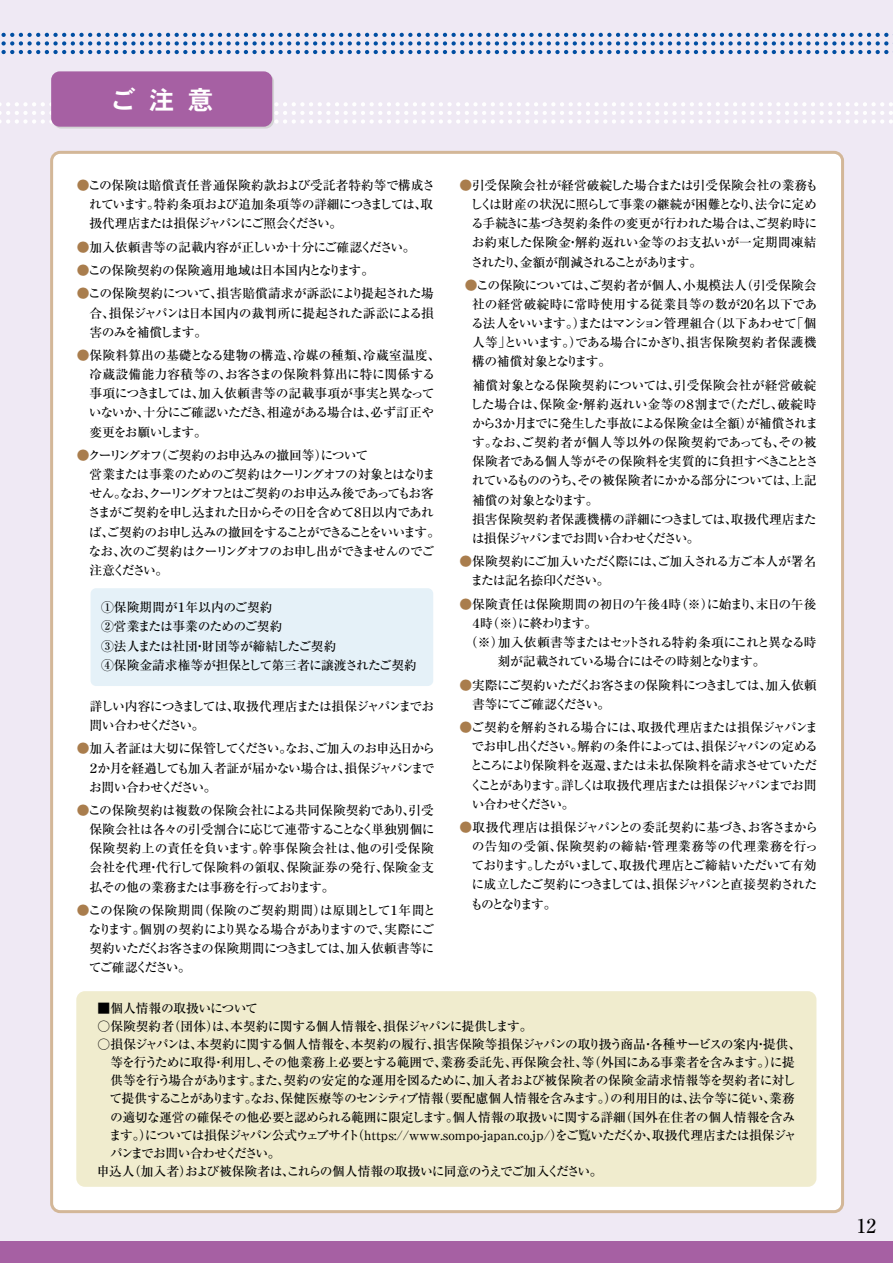
<style>
.page{position:relative;width:893px;height:1263px;background:#efe9f4}
.page>*{position:absolute;margin:0;border:0;box-sizing:border-box;transform-origin:0 0}
.t1{font:25.5px "DFHS Gothic Std W7";color:#fff}
.t2{font:500 19.2px "Ryumin Pr 6 N";color:#000}
.t3{font:500 12.75px/19.2px "Ryumin Pr 6 N";letter-spacing:-.04em;color:#000}
.t4{font:500 12.75px/19.2px "Ryumin Pr 6 N";letter-spacing:-.01em;color:#000}
.t5{font:500 12.75px "Ryumin Pr 6 N";letter-spacing:-.02em;color:#000}
.t6{font:500 12.75px/19.2px "Ryumin Pr 6 N";letter-spacing:-.08em;color:#000}
.t7{font:500 12.75px "Ryumin Pr 6 N";letter-spacing:-.1em;color:#000}
.t8{font:500 12.75px "Ryumin Pr 6 N";letter-spacing:-.095em;color:#000}
.t9{font:500 12.75px/19.2px "Ryumin Pr 6 N";letter-spacing:-.085em;color:#000}
.t10{font:500 12.75px "Ryumin Pr 6 N";letter-spacing:-.105em;color:#000}
.t11{font:500 12.75px "Ryumin Pr 6 N";letter-spacing:-.015em;color:#000}
.t12{font:500 12.75px "Ryumin Pr 6 N";letter-spacing:-.09em;color:#000}
.t13{font:500 12.75px "Ryumin Pr 6 N";letter-spacing:-.005em;color:#000}
.t14{font:500 12.75px "Ryumin Pr 6 N";letter-spacing:-.06em;color:#000}
.t15{font:500 12.75px "Ryumin Pr 6 N";color:#000}
.t16{font:500 12.75px "Ryumin Pr 6 N";letter-spacing:-.07em;color:#000}
.t17{font:500 12.75px "Ryumin Pr 6 N";letter-spacing:.02em;color:#000}
.t18{font:500 12.75px "Ryumin Pr 6 N";letter-spacing:.01em;color:#000}
.t19{font:500 12.75px "Ryumin Pr 6 N";letter-spacing:-.155em;color:#000}
.t20{font:500 12.75px "Ryumin Pr 6 N";letter-spacing:-.065em;color:#000}
.t21{font:500 12.75px "Ryumin Pr 6 N";letter-spacing:-.13em;color:#000}
.t22{font:500 12.75px "Ryumin Pr 6 N";letter-spacing:-.12em;color:#000}
.s1{color:#a97d4d}
</style>
<div class="page">
<div style="left:0;top:1242px;width:893px;height:21px;background:#a660a3"></div>
<svg style="left:1px;top:33px;width:892px;height:21px"></svg>
<div style="left:52px;top:152px;width:790px;height:1059px;background:#fff;border-radius:9px"></div>
<svg style="left:0;top:102px;width:893px;height:22px"></svg>
<div style="left:76px;top:991px;width:740px;height:196px;background:#f0ecce;border-radius:9px"></div>
<svg style="left:53px;top:73px;width:221px;height:56px"></svg>
<div style="left:51px;top:71px;width:221px;height:56px;background:#a660a3;border-radius:9px"></div>
<div style="left:91px;top:588px;width:342px;height:98px;background:#e5f1f8;border-radius:5px"></div>
<h1 class="t1" style="left:110px;top:86px;width:105px">ご注意</h1>
<p class="t3" style="left:89px;top:175px;width:347px;text-indent:-12px"><span class="s1">●</span>この保険は賠償責任普通保険約款および受託者特約等で構成されています。特約条項および追加条項等の詳細につきましては、取扱代理店または損保ジャパンにご照会ください。</p>
<p class="t4" style="left:77px;top:237px;width:340px"><span class="s1">●</span>加入依頼書等の記載内容が正しいか十分にご確認ください。</p>
<p class="t3" style="left:77px;top:260px;width:299px"><span class="s1">●</span>この保険契約の保険適用地域は日本国内となります。</p>
<p class="t3" style="left:89px;top:283px;width:346px;text-align:justify;text-indent:-13px"><span class="s1">●</span>この保険契約について、損害賠償請求が訴訟により提起された場合、損保ジャパンは日本国内の裁判所に提起された訴訟による損害のみを補償します。</p>
<p class="t4" style="left:89px;top:345px;width:353px;text-indent:-12px"><span class="s1">●</span>保険料算出の基礎となる建物の構造、冷媒の種類、冷蔵室温度、冷蔵設備能力容積等の、お客さまの保険料算出に特に関係する事項につきましては、加入依頼書等の記載事項が事実と異なっていないか、十分にご確認いただき、相違がある場合は、必ず訂正や変更をお願いします。</p>
<p class="t20" style="left:77px;top:445px;width:293px"><span class="s1">●</span>クーリングオフ（ご契約のお申込みの撤回等）について</p>
<p class="t10" style="left:77px;top:464px;width:360px">　営業または事業のためのご契約はクーリングオフの対象とはなりま</p>
<p class="t7" style="left:89px;top:483px;width:346px">せん。なお、クーリングオフとはご契約のお申込み後であってもお客</p>
<p class="t7" style="left:88px;top:503px;width:348px">さまがご契約を申し込まれた日からその日を含めて８日以内であれ</p>
<p class="t6" style="left:89px;top:522px;width:353px">ば、ご契約のお申し込みの撤回をすることができることをいいます。</p>
<p class="t12" style="left:89px;top:541px;width:347px">なお、次のご契約はクーリングオフのお申し出ができませんのでご</p>
<p class="t3" style="left:89px;top:560px;width:80px">注意ください。</p>
<p class="t4" style="left:101px;top:597px;width:317px">①保険期間が１年以内のご契約<br>②営業または事業のためのご契約<br>③法人または社団・財団等が締結したご契約<br>④保険金請求権等が担保として第三者に譲渡されたご契約</p>
<p class="t9" style="left:89px;top:696px;width:346px;text-indent:-13px">　詳しい内容につきましては、取扱代理店または損保ジャパンまでお問い合わせください。</p>
<p class="t3" style="left:87px;top:738px;width:349px;text-align:justify;text-indent:-10px"><span class="s1">●</span>加入者証は大切に保管してください。なお、ご加入のお申込日から２か月を経過しても加入者証が届かない場合は、損保ジャパンまでお問い合わせください。</p>
<p class="t3" style="left:89px;top:800px;width:347px;text-align:justify;text-indent:-13px"><span class="s1">●</span>この保険契約は複数の保険会社による共同保険契約であり、引受保険会社は各々の引受割合に応じて連帯することなく単独別個に保険契約上の責任を負います。幹事保険会社は、他の引受保険会社を代理・代行して保険料の領収、保険証券の発行、保険金支払その他の業務または事務を行っております。</p>
<p class="t3" style="left:89px;top:900px;width:349px;text-indent:-12px"><span class="s1">●</span>この保険の保険期間（保険のご契約期間）は原則として１年間となります。個別の契約により異なる場合がありますので、実際にご契約いただくお客さまの保険期間につきましては、加入依頼書等にてご確認ください。</p>
<p class="t3" style="left:470px;top:175px;width:350px;text-indent:-11px"><span class="s1">●</span>引受保険会社が経営破綻した場合または引受保険会社の業務もしくは財産の状況に照らして事業の継続が困難となり、法令に定める手続きに基づき契約条件の変更が行われた場合は、ご契約時にお約束した保険金・解約返れい金等のお支払いが一定期間凍結されたり、金額が削減されることがあります。</p>
<p class="t3" style="left:471px;top:275px;width:348px;text-align:justify;text-indent:-6px"><span class="s1">●</span>この保険については、ご契約者が個人、小規模法人（引受保険会社の経営破綻時に常時使用する従業員等の数が20名以下である法人をいいます。）またはマンション管理組合（以下あわせて「個人等」といいます。）である場合にかぎり、損害保険契約者保護機構の補償対象となります。</p>
<p class="t17" style="left:459px;top:375px;width:359px">　補償対象となる保険契約については、引受保険会社が経営破綻</p>
<p class="t13" style="left:470px;top:394px;width:348px">した場合は、保険金・解約返れい金等の８割まで（ただし、破綻時</p>
<p class="t8" style="left:472px;top:413px;width:348px">から３か月までに発生した事故による保険金は全額）が補償されま</p>
<p class="t18" style="left:472px;top:432px;width:346px">す。なお、ご契約者が個人等以外の保険契約であっても、その被</p>
<p class="t3" style="left:472px;top:451px;width:347px">保険者である個人等がその保険料を実質的に負担すべきこととさ</p>
<p class="t14" style="left:472px;top:471px;width:346px">れているもののうち、その被保険者にかかる部分については、上記</p>
<p class="t22" style="left:472px;top:490px;width:128px">補償の対象となります。</p>
<p class="t15" style="left:459px;top:509px;width:359px">　損害保険契約者保護機構の詳細につきましては、取扱代理店また</p>
<p class="t21" style="left:472px;top:528px;width:230px">は損保ジャパンまでお問い合わせください。</p>
<p class="t3" style="left:471px;top:551px;width:347px;text-indent:-11px"><span class="s1">●</span>保険契約にご加入いただく際には、ご加入される方ご本人が署名または記名捺印ください。</p>
<p class="t11" style="left:459px;top:594px;width:359px"><span class="s1">●</span>保険責任は保険期間の初日の午後４時（※）に始まり、末日の午後</p>
<p class="t19" style="left:470px;top:613px;width:129px">４時（※）に終わります。</p>
<p class="t16" style="left:465px;top:632px;width:353px">（※）加入依頼書等またはセットされる特約条項にこれと異なる時</p>
<p class="t8" style="left:498px;top:651px;width:269px">刻が記載されている場合にはその時刻となります。</p>
<p class="t6" style="left:472px;top:675px;width:346px;text-indent:-13px"><span class="s1">●</span>実際にご契約いただくお客さまの保険料につきましては、加入依頼書等にてご確認ください。</p>
<p class="t3" style="left:470px;top:717px;width:350px;text-align:justify;text-indent:-10px"><span class="s1">●</span>ご契約を解約される場合には、取扱代理店または損保ジャパンまでお申し出ください。解約の条件によっては、損保ジャパンの定めるところにより保険料を返還、または未払保険料を請求させていただくことがあります。詳しくは取扱代理店または損保ジャパンまでお問い合わせください。</p>
<p class="t3" style="left:470px;top:817px;width:349px;text-indent:-11px"><span class="s1">●</span>取扱代理店は損保ジャパンとの委託契約に基づき、お客さまからの告知の受領、保険契約の締結・管理業務等の代理業務を行っております。したがいまして、取扱代理店とご締結いただいて有効に成立したご契約につきましては、損保ジャパンと直接契約されたものとなります。</p>
<p class="t3" style="left:98px;top:998px;width:162px">■個人情報の取扱いについて</p>
<p class="t3" style="left:98px;top:1016px;width:436px">○保険契約者（団体）は、本契約に関する個人情報を、損保ジャパンに提供します。</p>
<p class="t5" style="left:98px;top:1034px;width:705px">○損保ジャパンは、本契約に関する個人情報を、本契約の履行、損害保険等損保ジャパンの取り扱う商品・各種サービスの案内・提供、</p>
<p class="t3" style="left:110px;top:1052px;width:686px">等を行うために取得・利用し、その他業務上必要とする範囲で、業務委託先、再保険会社、等（外国にある事業者を含みます。）に提</p>
<p class="t5" style="left:110px;top:1070px;width:687px">供等を行う場合があります。また、契約の安定的な運用を図るために、加入者および被保険者の保険金請求情報等を契約者に対し</p>
<p class="t3" style="left:110px;top:1088px;width:687px">て提供することがあります。なお、保健医療等のセンシティブ情報（要配慮個人情報を含みます。）の利用目的は、法令等に従い、業務</p>
<p class="t3" style="left:110px;top:1106px;width:687px">の適切な運営の確保その他必要と認められる範囲に限定します。個人情報の取扱いに関する詳細（国外在住者の個人情報を含み</p>
<p class="t3" style="left:109px;top:1125px;width:689px">ます。）については損保ジャパン公式ウェブサイト（https://www.sompo-japan.co.jp/）をご覧いただくか、取扱代理店または損保ジャ</p>
<p class="t19" style="left:110px;top:1143px;width:172px">パンまでお問い合わせください。</p>
<p class="t3" style="left:97px;top:1161px;width:507px">申込人（加入者）および被保険者は、これらの個人情報の取扱いに同意のうえでご加入ください。</p>
<h2 class="t2" style="left:857px;top:1211px;width:21px">12</h2>
</div>
